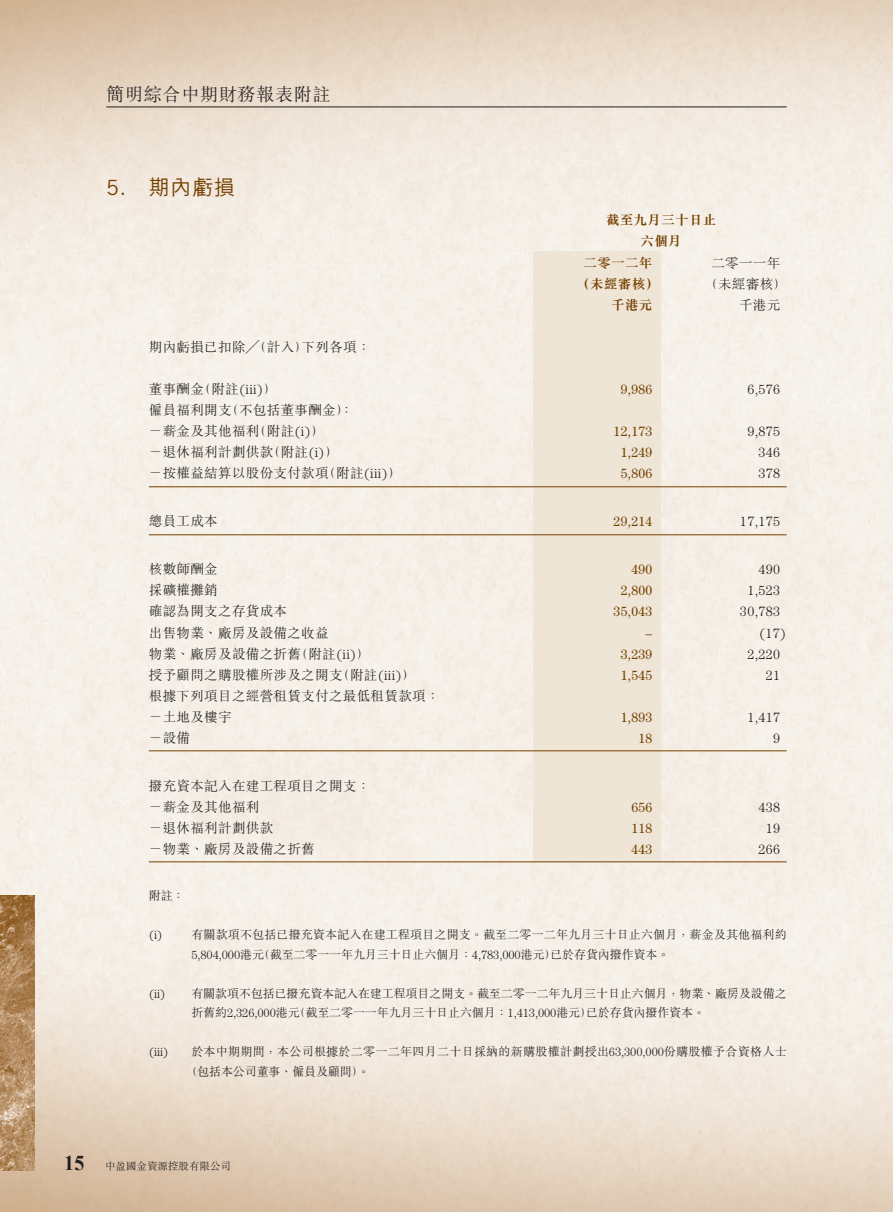
<style>
.page{position:relative;width:893px;height:1212px;background:#fff}
.page>*{position:absolute;margin:0;border:0;box-sizing:border-box;transform-origin:0 0}
.t1{font:500 21px "M Hei HK";color:#754100}
.t2{font:700 21px "Times New Roman";color:#231f20;scale:.95 1}
.t3{font:300 18px "M Sung HK";letter-spacing:.04em;color:#231f20}
.t4{font:300 13.5px/21px "M Sung HK";letter-spacing:.025em;color:#231f20}
.t5{font:13.5px "Century Std";letter-spacing:.025em;color:#754100}
.t6{font:300 13.5px "Century Std";letter-spacing:.025em;color:#231f20}
.t7{font:700 13.5px/21px "M Sung HK";letter-spacing:.025em;color:#754100;text-align:center}
.t8{font:300 12px/19.5px "M Sung HK";letter-spacing:-.01em;color:#231f20}
.t9{font:300 12px/19.5px "M Sung HK";letter-spacing:.015em;color:#231f20}
.t10{font:300 12px/19.5px "M Sung HK";letter-spacing:.025em;color:#231f20}
.t11{font:300 12px "Century Std";color:#231f20}
.t12{font:300 10.5px "M Sung HK";color:#231f20}
.s1{font-family:"Trade Gothic LT Std";font-weight:400}
.s2{font-family:"Century Std"}
</style>
<div class="page">
<img style="left:0;top:0;width:893px;height:1212px">
<img style="left:0;top:895px;width:34px;height:275px">
<hr style="left:106px;top:107px;width:681px;height:1px;background:#231f20">
<div style="left:534px;top:252px;width:127px;height:610px;background:#efe5d7"></div>
<hr style="left:149px;top:486px;width:638px;height:1px;background:#754100">
<hr style="left:149px;top:534px;width:638px;height:1px;background:#754100">
<hr style="left:149px;top:750px;width:638px;height:1px;background:#754100">
<hr style="left:149px;top:861px;width:638px;height:1px;background:#754100">
<p class="t3" style="left:106px;top:82px;width:226px">簡明綜合中期財務報表附註</p>
<p class="t1" style="left:106px;top:172px;width:130px"><span class="s1">5.</span> 期內虧損</p>
<p class="t7" style="left:606px;top:209px;width:112px">截至九月三十日止六個月</p>
<p class="t7" style="left:583px;top:252px;width:70px">二零一二年</p>
<p class="t4" style="left:711px;top:252px;width:70px">二零一一年</p>
<p class="t7" style="left:576px;top:273px;width:84px">（未經審核）</p>
<p class="t4" style="left:704px;top:273px;width:84px">（未經審核）</p>
<p class="t7" style="left:611px;top:294px;width:43px">千港元</p>
<p class="t4" style="left:739px;top:294px;width:43px">千港元</p>
<p class="t4" style="left:149px;top:336px;width:223px">期內虧損已扣除╱（計入）下列各項：</p>
<p class="t4" style="left:149px;top:378px;width:130px">董事酬金（附註<span class="s2">(iii)</span>）</p>
<p class="t5" style="left:621px;top:382px;width:33px">9,986</p>
<p class="t6" style="left:747px;top:382px;width:34px">6,576</p>
<p class="t4" style="left:149px;top:399px;width:206px">僱員福利開支（不包括董事酬金）：－薪金及其他福利（附註<span class="s2">(i)</span>）</p>
<p class="t5" style="left:614px;top:424px;width:40px">12,173</p>
<p class="t6" style="left:747px;top:424px;width:34px">9,875</p>
<p class="t4" style="left:149px;top:441px;width:191px">－退休福利計劃供款（附註<span class="s2">(i)</span>）</p>
<p class="t5" style="left:621px;top:445px;width:33px">1,249</p>
<p class="t6" style="left:758px;top:445px;width:23px">346</p>
<p class="t4" style="left:149px;top:462px;width:254px">－按權益結算以股份支付款項（附註<span class="s2">(iii)</span>）</p>
<p class="t5" style="left:621px;top:466px;width:33px">5,806</p>
<p class="t6" style="left:758px;top:466px;width:23px">378</p>
<p class="t4" style="left:149px;top:510px;width:70px">總員工成本</p>
<p class="t5" style="left:614px;top:514px;width:40px">29,214</p>
<p class="t6" style="left:740px;top:514px;width:42px">17,175</p>
<p class="t4" style="left:149px;top:558px;width:70px">核數師酬金</p>
<p class="t5" style="left:631px;top:562px;width:22px">490</p>
<p class="t6" style="left:758px;top:562px;width:23px">490</p>
<p class="t4" style="left:149px;top:579px;width:70px">採礦權攤銷</p>
<p class="t5" style="left:621px;top:583px;width:33px">2,800</p>
<p class="t6" style="left:747px;top:583px;width:34px">1,523</p>
<p class="t4" style="left:149px;top:600px;width:140px">確認為開支之存貨成本</p>
<p class="t5" style="left:614px;top:604px;width:40px">35,043</p>
<p class="t6" style="left:740px;top:604px;width:42px">30,783</p>
<p class="t4" style="left:149px;top:621px;width:181px">出售物業、廠房及設備之收益</p>
<p class="t5" style="left:646px;top:625px;width:8px">–</p>
<p class="t6" style="left:759px;top:625px;width:29px">(17)</p>
<p class="t4" style="left:149px;top:642px;width:223px">物業、廠房及設備之折舊（附註<span class="s2">(ii)</span>）</p>
<p class="t5" style="left:621px;top:646px;width:33px">3,239</p>
<p class="t6" style="left:747px;top:646px;width:34px">2,220</p>
<p class="t4" style="left:149px;top:663px;width:268px">授予顧問之購股權所涉及之開支（附註<span class="s2">(iii)</span>）</p>
<p class="t5" style="left:621px;top:667px;width:33px">1,545</p>
<p class="t6" style="left:766px;top:667px;width:16px">21</p>
<p class="t4" style="left:149px;top:684px;width:292px">根據下列項目之經營租賃支付之最低租賃款項：－土地及樓宇</p>
<p class="t5" style="left:621px;top:709px;width:33px">1,893</p>
<p class="t6" style="left:747px;top:709px;width:34px">1,417</p>
<p class="t4" style="left:149px;top:726px;width:43px">－設備</p>
<p class="t5" style="left:639px;top:730px;width:15px">18</p>
<p class="t6" style="left:773px;top:730px;width:9px">9</p>
<p class="t4" style="left:149px;top:774px;width:223px">撥充資本記入在建工程項目之開支：－薪金及其他福利</p>
<p class="t5" style="left:631px;top:799px;width:22px">656</p>
<p class="t6" style="left:758px;top:799px;width:23px">438</p>
<p class="t4" style="left:149px;top:816px;width:126px">－退休福利計劃供款</p>
<p class="t5" style="left:631px;top:820px;width:22px">118</p>
<p class="t6" style="left:766px;top:820px;width:16px">19</p>
<p class="t4" style="left:149px;top:837px;width:167px">－物業、廠房及設備之折舊</p>
<p class="t5" style="left:631px;top:841px;width:22px">443</p>
<p class="t6" style="left:758px;top:841px;width:23px">266</p>
<p class="t8" style="left:149px;top:885px;width:37px">附註：</p>
<p class="t11" style="left:149px;top:928px;width:15px">(i)</p>
<p class="t9" style="left:191px;top:924px;width:597px">有關款項不包括已撥充資本記入在建工程項目之開支。截至二零一二年九月三十日止六個月，薪金及其他福利約<br><span class="s2">5,804,000</span>港元（截至二零一一年九月三十日止六個月：<span class="s2">4,783,000</span>港元）已於存貨內撥作資本。</p>
<p class="t8" style="left:191px;top:983px;width:597px;text-indent:-43px"><span class="s2">(ii)</span> 有關款項不包括已撥充資本記入在建工程項目之開支。截至二零一二年九月三十日止六個月，物業、廠房及設備之折舊約<span class="s2">2,326,000</span>港元（截至二零一一年九月三十日止六個月：<span class="s2">1,413,000</span>港元）已於存貨內撥作資本。</p>
<p class="t11" style="left:149px;top:1045px;width:21px">(iii)</p>
<p class="t10" style="left:185px;top:1041px;width:603px;text-indent:6px">於本中期期間，本公司根據於二零一二年四月二十日採納的新購股權計劃授出<span class="s2">63,300,000</span>份購股權予合資格人士（包括本公司董事、僱員及顧問）。</p>
<p class="t2" style="left:64px;top:1148px;width:23px">15</p>
<p class="t12" style="left:105px;top:1159px;width:127px">中盈國金資源控股有限公司</p>
</div>
